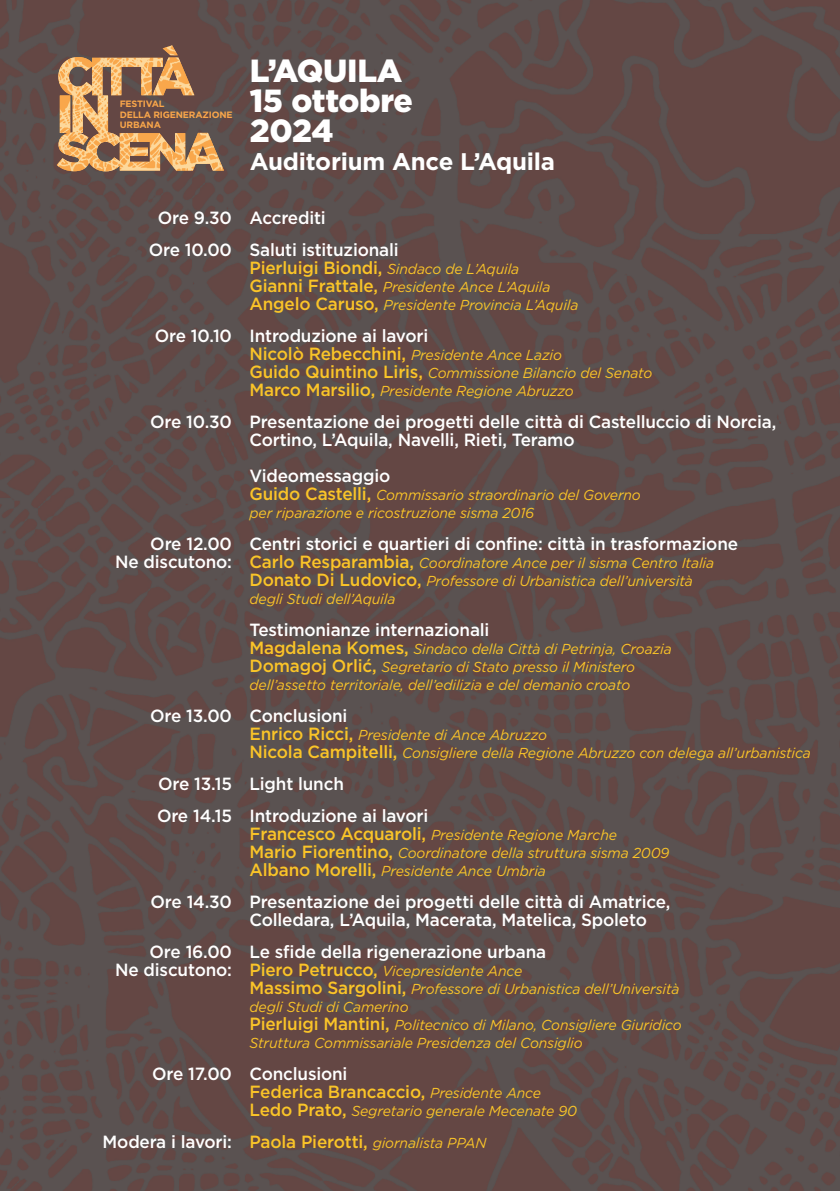
<style>
.page{position:relative;width:840px;height:1191px;background:#fff}
.page>*{position:absolute;margin:0;border:0;box-sizing:border-box;transform-origin:0 0}
.t1{font:900 32px "Gotham";letter-spacing:-.01em;color:#fff}
.t2{font:700 24px "Gotham";letter-spacing:-.01em;color:#fff}
.t3{font:500 17.6px "Gotham";letter-spacing:-.01em;color:#fff}
.t4{font:500 17.6px "Gotham";letter-spacing:-.01em;color:#fac428}
.t5{font:italic 14.4px "Gotham";letter-spacing:-.01em;color:#fac428}
.t6{font:700 9.2px "Gotham";letter-spacing:-.02em;color:#f9a64a}
.s1{font-weight:500;font-style:normal;font-size:17.6px}
.s2{font-weight:500;font-style:normal;font-size:17.6px;color:#fff}
.s3{font-weight:400;font-style:italic;font-size:14.4px}
</style>
<div class="page">
<img style="left:0;top:0;width:839px;height:1191px">
<img style="left:57px;top:45px;width:167px;height:126px">
<p class="t6" style="left:120px;top:99px;width:46px">FESTIVAL</p>
<p class="t6" style="left:120px;top:109px;width:114px">DELLA RIGENERAZIONE</p>
<p class="t6" style="left:120px;top:120px;width:43px">URBANA</p>
<p class="t1" style="left:249px;top:49px;width:154px">L’AQUILA</p>
<p class="t1" style="left:249px;top:79px;width:164px">15 ottobre</p>
<p class="t1" style="left:249px;top:109px;width:85px">2024</p>
<p class="t2" style="left:249px;top:148px;width:307px">Auditorium Ance L’Aquila</p>
<p class="t3" style="left:158px;top:206px;width:169px">Ore 9.30 Accrediti</p>
<p class="t3" style="left:149px;top:238px;width:251px">Ore 10.00 Saluti istituzionali</p>
<p class="t5" style="left:249px;top:260px;width:271px"><span class="s1">Pierluigi Biondi,</span> Sindaco de L’Aquila</p>
<p class="t5" style="left:249px;top:278px;width:302px"><span class="s1">Gianni Frattale,</span> Presidente Ance L’Aquila</p>
<p class="t5" style="left:249px;top:296px;width:330px"><span class="s1">Angelo Caruso,</span> Presidente Provincia L’Aquila</p>
<p class="t3" style="left:155px;top:324px;width:275px">Ore 10.10 Introduzione ai lavori</p>
<p class="t5" style="left:249px;top:346px;width:314px"><span class="s1">Nicolò Rebecchini,</span> Presidente Ance Lazio</p>
<p class="t5" style="left:249px;top:364px;width:404px"><span class="s1">Guido Quintino Liris,</span> Commissione Bilancio del Senato</p>
<p class="t5" style="left:249px;top:382px;width:325px"><span class="s1">Marco Marsilio,</span> Presidente Regione Abruzzo</p>
<p class="t3" style="left:150px;top:410px;width:627px">Ore 10.30 Presentazione dei progetti delle città di Castelluccio di Norcia,</p>
<p class="t3" style="left:249px;top:428px;width:326px">Cortino, L’Aquila, Navelli, Rieti, Teramo</p>
<p class="t3" style="left:249px;top:464px;width:142px">Videomessaggio</p>
<p class="t5" style="left:249px;top:486px;width:392px"><span class="s1">Guido Castelli,</span> Commissario straordinario del Governo</p>
<p class="t5" style="left:249px;top:504px;width:286px">per riparazione e ricostruzione sisma 2016</p>
<p class="t3" style="left:150px;top:532px;width:589px">Ore 12.00 Centri storici e quartieri di confine: città in trasformazione</p>
<p class="t5" style="left:115px;top:554px;width:600px"><span class="s2">Ne discutono:</span> <span class="s1">Carlo Resparambia,</span> Coordinatore Ance per il sisma Centro Italia</p>
<p class="t5" style="left:249px;top:572px;width:444px"><span class="s1">Donato Di Ludovico,</span> Professore di Urbanistica dell’università</p>
<p class="t5" style="left:249px;top:590px;width:147px">degli Studi dell’Aquila</p>
<p class="t3" style="left:249px;top:618px;width:241px">Testimonianze internazionali</p>
<p class="t5" style="left:249px;top:640px;width:423px"><span class="s1">Magdalena Komes,</span> Sindaco della Città di Petrinja, Croazia</p>
<p class="t5" style="left:249px;top:658px;width:387px"><span class="s1">Domagoj Orlić,</span> Segretario di Stato presso il Ministero</p>
<p class="t5" style="left:249px;top:676px;width:382px">dell’assetto territoriale, dell’edilizia e del demanio croato</p>
<p class="t3" style="left:150px;top:704px;width:199px">Ore 13.00 Conclusioni</p>
<p class="t5" style="left:249px;top:726px;width:299px"><span class="s1">Enrico Ricci,</span> Presidente di Ance Abruzzo</p>
<p class="t5" style="left:249px;top:744px;width:562px"><span class="s1">Nicola Campitelli,</span> Consigliere della Regione Abruzzo con delega all’urbanistica</p>
<p class="t3" style="left:158px;top:772px;width:187px">Ore 13.15 Light lunch</p>
<p class="t3" style="left:157px;top:804px;width:273px">Ore 14.15 Introduzione ai lavori</p>
<p class="t5" style="left:249px;top:826px;width:369px"><span class="s1">Francesco Acquaroli,</span> Presidente Regione Marche</p>
<p class="t5" style="left:249px;top:844px;width:421px"><span class="s1">Mario Fiorentino,</span> Coordinatore della struttura sisma 2009</p>
<p class="t5" style="left:249px;top:862px;width:298px"><span class="s1">Albano Morelli,</span> Presidente Ance Umbria</p>
<p class="t3" style="left:150px;top:890px;width:521px">Ore 14.30 Presentazione dei progetti delle città di Amatrice,</p>
<p class="t3" style="left:249px;top:908px;width:399px">Colledara, L’Aquila, Macerata, Matelica, Spoleto</p>
<p class="t3" style="left:149px;top:940px;width:398px">Ore 16.00 Le sfide della rigenerazione urbana</p>
<p class="t5" style="left:115px;top:962px;width:408px"><span class="s2">Ne discutono:</span> <span class="s1">Piero Petrucco,</span> Vicepresidente Ance</p>
<p class="t5" style="left:249px;top:980px;width:431px"><span class="s1">Massimo Sargolini,</span> Professore di Urbanistica dell’Università</p>
<p class="t5" style="left:249px;top:998px;width:161px">degli Studi di Camerino</p>
<p class="t5" style="left:249px;top:1016px;width:433px"><span class="s1">Pierluigi Mantini,</span> Politecnico di Milano, Consigliere Giuridico</p>
<p class="t5" style="left:249px;top:1034px;width:334px">Struttura Commissariale Presidenza del Consiglio</p>
<p class="t3" style="left:152px;top:1062px;width:197px">Ore 17.00 Conclusioni</p>
<p class="t4" style="left:249px;top:1080px;width:293px">Federica Brancaccio, <span class="s3">Presidente Ance</span></p>
<p class="t5" style="left:249px;top:1102px;width:329px"><span class="s1">Ledo Prato,</span> Segretario generale Mecenate 90</p>
<p class="t5" style="left:103px;top:1134px;width:385px"><span class="s2">Modera i lavori:</span> <span class="s1">Paola Pierotti,</span> giornalista PPAN</p>
</div>
